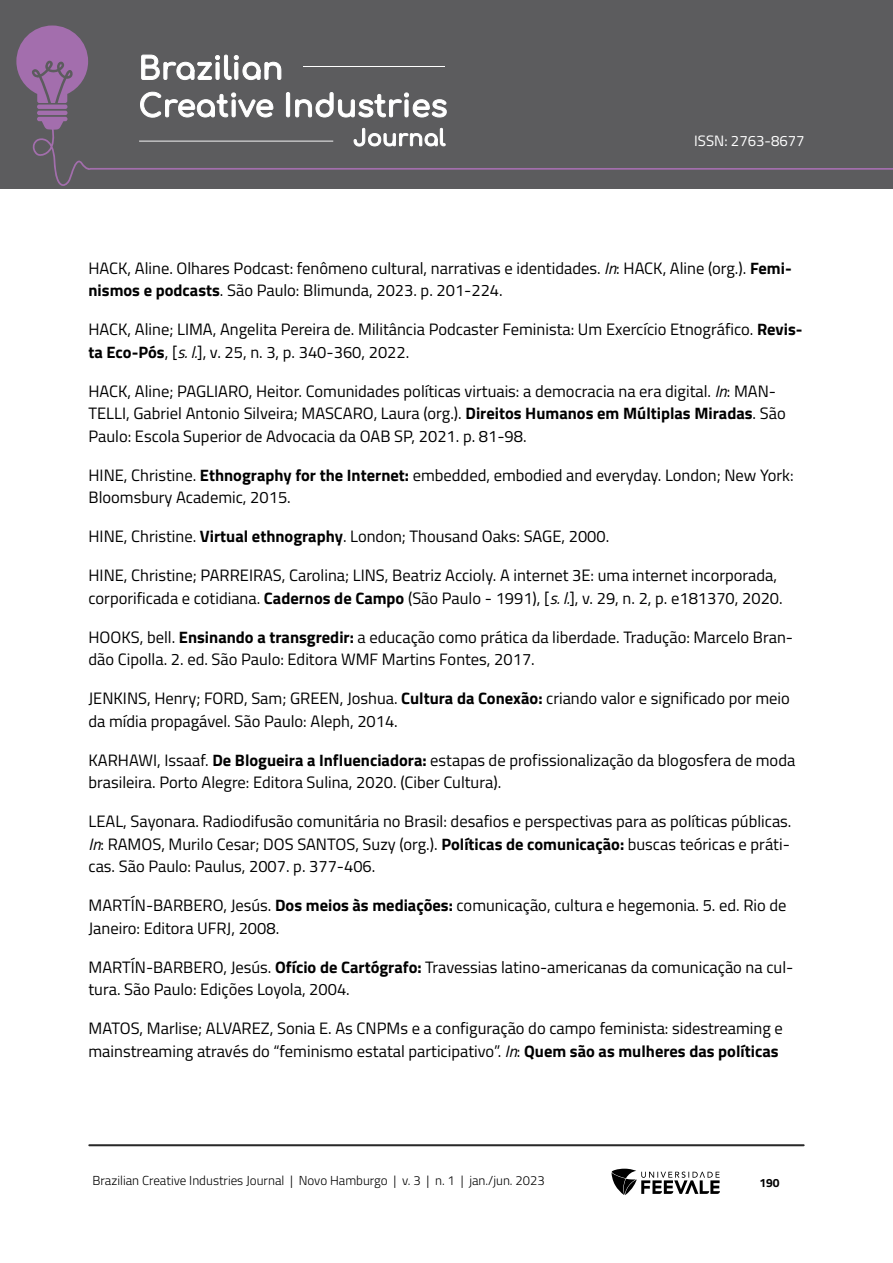
<style>
.page{position:relative;width:893px;height:1263px;background:#fff}
.page>*{position:absolute;margin:0;border:0;box-sizing:border-box;transform-origin:0 0}
.Referências{font:16.5px/22.5px "Titillium Web";color:#000}
.t1{font:15px "Titillium Web";color:#fff}
.t2{font:300 13.05px "Titillium Web";color:#000}
.t3{font:700 12px "Titillium Web";color:#000}
.s1{font-style:italic}
.s2{font-weight:700}
</style>
<div class="page">
<div style="left:0;top:0;width:893px;height:188px;background:#5c5c5e"></div>
<hr style="left:37px;top:111px;width:30px;height:4px;background:#a36ead;border-radius:2px">
<svg style="left:37px;top:117px;width:30px;height:11px"></svg>
<hr style="left:37px;top:105px;width:30px;height:4px;background:#a36ead;border-radius:2px">
<svg style="left:16px;top:26px;width:72px;height:77px"></svg>
<svg style="left:32px;top:128px;width:861px;height:58px"></svg>
<hr style="left:89px;top:1144px;width:715px;height:2px;background:#282828">
<svg style="left:611px;top:1169px;width:109px;height:26px"></svg>
<svg style="left:141px;top:54px;width:141px;height:26px"></svg>
<svg style="left:140px;top:91px;width:134px;height:27px"></svg>
<svg style="left:285px;top:92px;width:162px;height:26px"></svg>
<svg style="left:353px;top:127px;width:93px;height:20px"></svg>
<hr style="left:303px;top:66px;width:142px;height:1px;background:#fff">
<hr style="left:139px;top:141px;width:194px;height:1px;background:#fff">
<p class="t1" style="left:694px;top:130px;width:112px">ISSN: 2763-8677</p>
<p class="Referências" style="left:88px;top:256px;width:705px">HACK, Aline. Olhares Podcast: fenômeno cultural, narrativas e identidades. <span class="s1">In</span>: HACK, Aline (org.). <span class="s2">Femi&shy;nismos e podcasts</span>. São Paulo: Blimunda, 2023. p. 201-224.</p>
<p class="Referências" style="left:88px;top:317px;width:716px">HACK, Aline; LIMA, Angelita Pereira de. Militância Podcaster Feminista: Um Exercício Etnográfico. <span class="s2">Revis&shy;ta Eco-Pós</span>, [<span class="s1">s. l.</span>], v. 25, n. 3, p. 340-360, 2022.</p>
<p class="Referências" style="left:88px;top:379px;width:699px">HACK, Aline; PAGLIARO, Heitor. Comunidades políticas virtuais: a democracia na era digital. <span class="s1">In</span>: MAN-<br>TELLI, Gabriel Antonio Silveira; MASCARO, Laura (org.). <span class="s2">Direitos Humanos em Múltiplas Miradas</span>. São<br>Paulo: Escola Superior de Advocacia da OAB SP, 2021. p. 81-98.</p>
<p class="Referências" style="left:88px;top:463px;width:707px">HINE, Christine. <span class="s2">Ethnography for the Internet:</span> embedded, embodied and everyday. London; New York:<br>Bloomsbury Academic, 2015.</p>
<p class="Referências" style="left:88px;top:524px;width:522px">HINE, Christine. <span class="s2">Virtual ethnography</span>. London; Thousand Oaks: SAGE, 2000.</p>
<p class="Referências" style="left:88px;top:563px;width:696px">HINE, Christine; PARREIRAS, Carolina; LINS, Beatriz Accioly. A internet 3E: uma internet incorporada, corporificada e cotidiana. <span class="s2">Cadernos de Campo</span> (São Paulo - 1991), [<span class="s1">s. l.</span>], v. 29, n. 2, p. e181370, 2020.</p>
<p class="Referências" style="left:88px;top:625px;width:706px">HOOKS, bell. <span class="s2">Ensinando a transgredir:</span> a educação como prática da liberdade. Tradução: Marcelo Bran&shy;dão Cipolla. 2. ed. São Paulo: Editora WMF Martins Fontes, 2017.</p>
<p class="Referências" style="left:88px;top:686px;width:703px">JENKINS, Henry; FORD, Sam; GREEN, Joshua. <span class="s2">Cultura da Conexão:</span> criando valor e significado por meio da mídia propagável. São Paulo: Aleph, 2014.</p>
<p class="Referências" style="left:88px;top:748px;width:708px">KARHAWI, Issaaf. <span class="s2">De Blogueira a Influenciadora:</span> estapas de profissionalização da blogosfera de moda brasileira. Porto Alegre: Editora Sulina, 2020. (Ciber Cultura).</p>
<p class="Referências" style="left:88px;top:809px;width:704px;text-align:justify">LEAL, Sayonara. Radiodifusão comunitária no Brasil: desafios e perspectivas para as políticas públicas.<br><span class="s1">In</span>: RAMOS, Murilo Cesar; DOS SANTOS, Suzy (org.). <span class="s2">Políticas de comunicação:</span> buscas teóricas e práti&shy;cas. São Paulo: Paulus, 2007. p. 377-406.</p>
<p class="Referências" style="left:88px;top:893px;width:699px">MARTÍN-BARBERO, Jesús. <span class="s2">Dos meios às mediações:</span> comunicação, cultura e hegemonia. 5. ed. Rio de<br>Janeiro: Editora UFRJ, 2008.</p>
<p class="Referências" style="left:88px;top:955px;width:706px">MARTÍN-BARBERO, Jesús. <span class="s2">Ofício de Cartógrafo:</span> Travessias latino-americanas da comunicação na cul&shy;tura. São Paulo: Edições Loyola, 2004.</p>
<p class="Referências" style="left:88px;top:1016px;width:696px">MATOS, Marlise; ALVAREZ, Sonia E. As CNPMs e a configuração do campo feminista: sidestreaming e mainstreaming através do “feminismo estatal participativo”. <span class="s1">In</span>: <span class="s2">Quem são as mulheres das políticas</span></p>
<p class="t2" style="left:92px;top:1171px;width:454px">Brazilian Creative Industries Journal | Novo Hamburgo | v. 3 | n. 1 | jan./jun. 2023</p>
<p class="t3" style="left:759px;top:1174px;width:22px">190</p>
</div>
